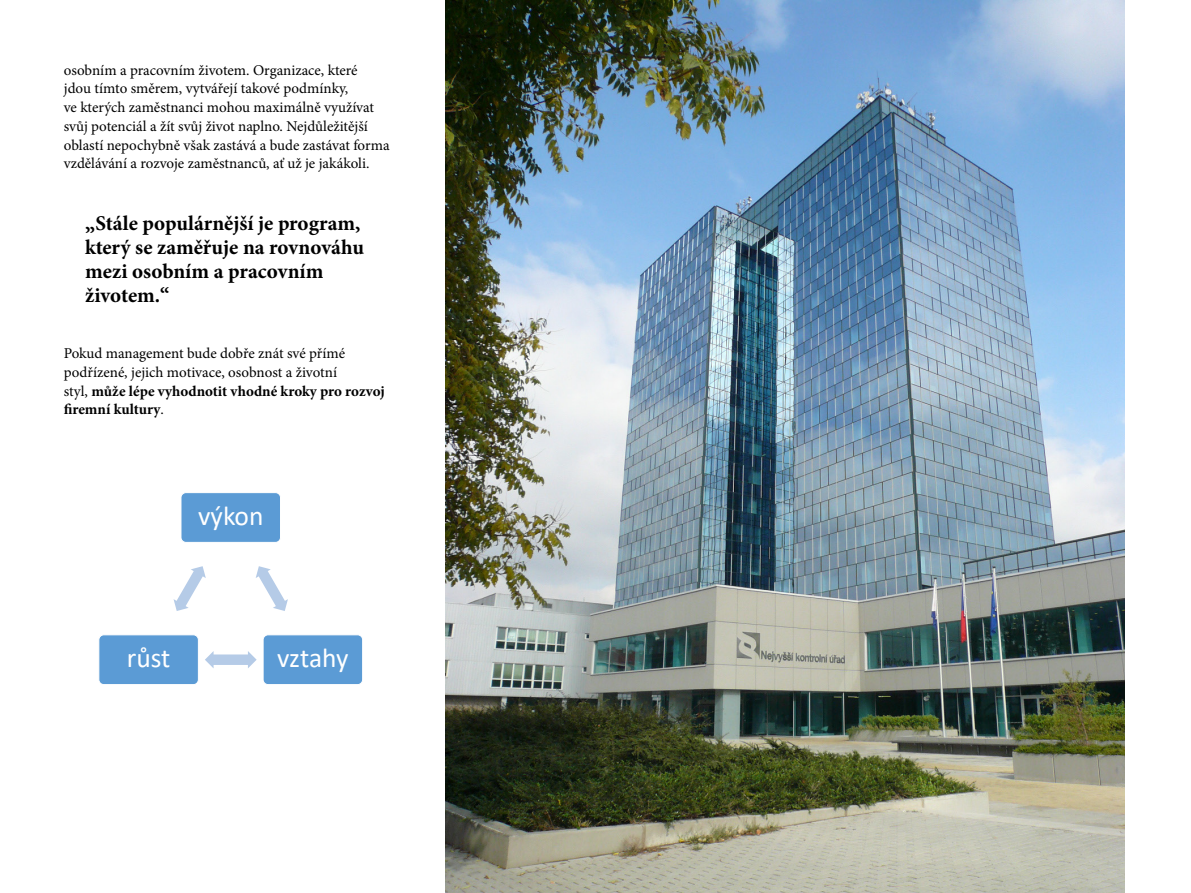
<style>
.page{position:relative;width:1191px;height:893px;background:#fff}
.page>*{position:absolute;margin:0;border:0;box-sizing:border-box;transform-origin:0 0}
.t1{font:27.45px "Calibri";color:#fff}
.t2{font:700 21px/24px "Minion Pro";color:#000}
.t3{font:15px/18.8px "Minion Pro";color:#000}
.s1{font-weight:700}
</style>
<div class="page">
<div style="left:181px;top:492px;width:100px;height:51px;background:#5b9bd5;border:1px solid #fff;border-radius:5px"></div>
<svg style="left:256px;top:566px;width:32px;height:45px"></svg>
<div style="left:263px;top:634px;width:100px;height:51px;background:#5b9bd5;border:1px solid #fff;border-radius:5px"></div>
<svg style="left:205px;top:651px;width:52px;height:17px"></svg>
<div style="left:98px;top:634px;width:101px;height:51px;background:#5b9bd5;border:1px solid #fff;border-radius:5px"></div>
<svg style="left:173px;top:566px;width:33px;height:45px"></svg>
<img style="left:445px;top:0;width:679px;height:893px">
<p class="t3" style="left:64px;top:61px;width:327px">osobním a pracovním životem. Organizace, které<br>jdou tímto směrem, vytvářejí takové podmínky,<br>ve kterých zaměstnanci mohou maximálně využívat svůj potenciál a žít svůj život naplno. Nejdůležitější oblastí nepochybně však zastává a bude zastávat forma vzdělávání a rozvoje zaměstnanců, ať už je jakákoli.</p>
<h2 class="t2" style="left:85px;top:211px;width:280px">„Stále populárnější je program, který se zaměřuje na rovnováhu mezi osobním a pracovním životem.“</h2>
<p class="t3" style="left:64px;top:344px;width:322px">Pokud management bude dobře znát své přímé podřízené, jejich motivace, osobnost a životní<br>styl, <span class="s1">může lépe vyhodnotit vhodné kroky pro rozvoj firemní kultury</span>.</p>
<h1 class="t1" style="left:198px;top:497px;width:67px">výkon</h1>
<h1 class="t1" style="left:127px;top:639px;width:45px">růst</h1>
<h1 class="t1" style="left:277px;top:639px;width:73px">vztahy</h1>
</div>
